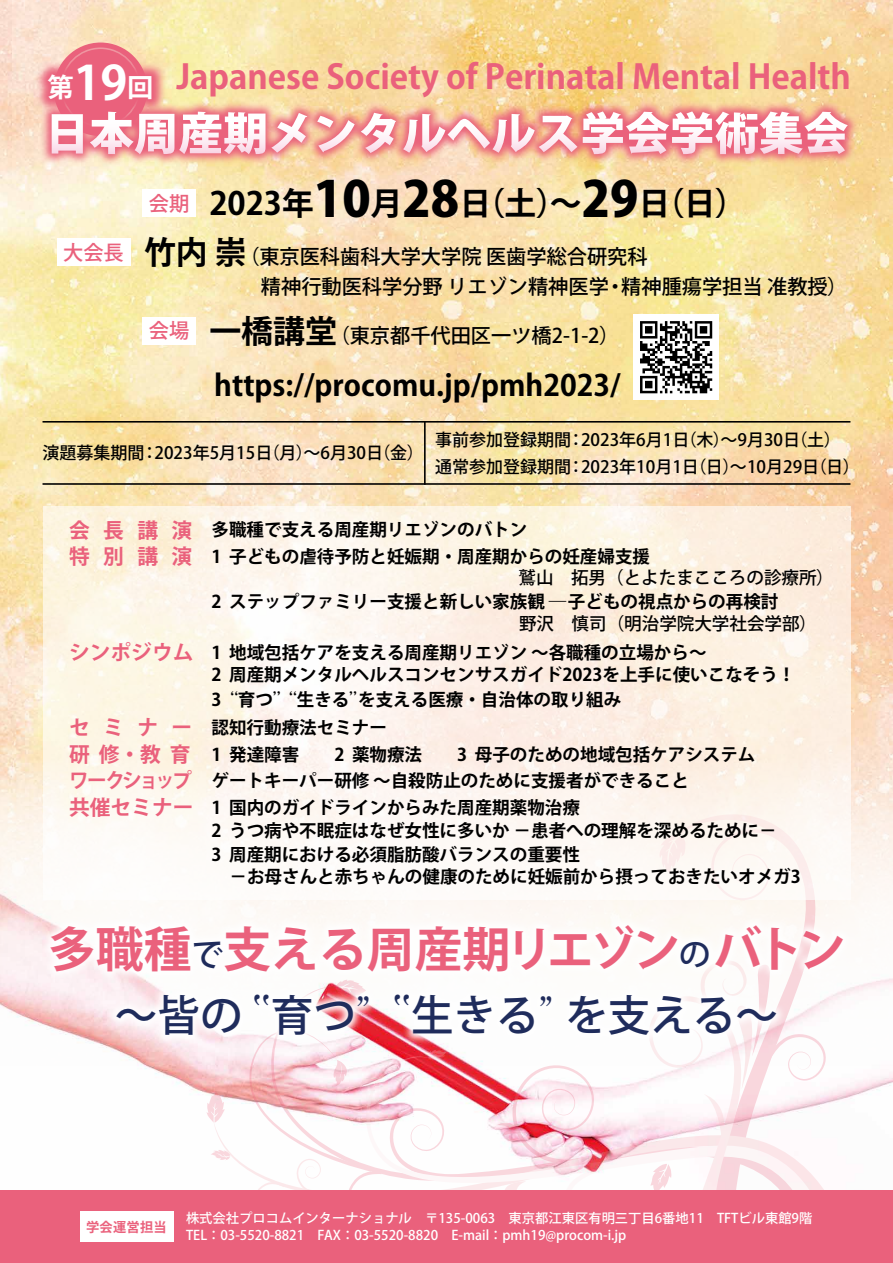
<style>
.page{position:relative;width:893px;height:1263px;background:#fff}
.page>*{position:absolute;margin:0;border:0;box-sizing:border-box;transform-origin:0 0}
.t1{font:800 48.9px "Koz Go Pr 6 N";color:#000}
.t2{font:700 47.85px "Koz Go Pr 6 N";color:#ea617c}
.t3{font:700 46.8px "Koz Go Pr 6 N";color:#fff}
.t4{font:800 44.62px "Koz Go Pr 6 N";color:#fff}
.t5{font:500 42.53px "Koz Go Pr 6 N";color:#1f2c5c}
.t6{font:700 33.45px "Koz Go Pr 6 N";color:#ea617c}
.t7{font:700 31.88px "Koz Go Pr 6 N";color:#000}
.t8{font:700 31.8px "Koz Go Pr 6 N";color:#000}
.t9{font:700 29.25px "Koz Go Pr 6 N";color:#000}
.t10{font:700 26.33px "Koz Go Pr 6 N";color:#fff}
.t11{font:700 20.7px "Koz Go Pr 6 N";color:#ea617c}
.t12{font:700 20.7px "Koz Go Pr 6 N";letter-spacing:-.15em;color:#ea617c;scale:.95 1}
.t13{font:500 20.17px "Koz Go Pr 6 N";color:#000}
.t14{font:500 20.17px "Koz Go Pr 6 N";color:#ea617c}
.t15{font:700 17.55px/24.5px "Koz Go Pr 6 N";color:#000}
.t16{font:500 17.55px "Koz Go Pr 6 N";color:#000}
.t17{font:500 17.02px "Koz Go Pr 6 N";color:#000}
.t18{font:500 13.27px "Koz Go Pr 6 N";color:#fff}
.t19{font:700 13.27px "Koz Go Pr 6 N";letter-spacing:.015em;color:#ea617c}
.s1{font-family:"Koz Min Pr 6 N";font-weight:400}
.s2{font-weight:500;font-size:31.88px;color:#1f2c5c}
.s3{font-family:"Adobe Myungjo Std"}
</style>
<div class="page">
<img style="left:0;top:0;width:893px;height:759px">
<img style="left:0;top:759px;width:893px;height:432px">
<div style="left:678px;top:899px;width:141px;height:15px;background:#fdf7f1"></div>
<svg style="left:710px;top:899px;width:104px;height:3px"></svg>
<svg style="left:206px;top:1046px;width:629px;height:145px"></svg>
<div style="left:0;top:1191px;width:893px;height:72px;background:#ea617c"></div>
<div style="left:80px;top:1211px;width:93px;height:31px;background:#fff"></div>
<div style="left:39px;top:914px;width:815px;height:132px;background:#fff"></div>
<div style="left:142px;top:189px;width:54px;height:28px;background:#fff"></div>
<div style="left:142px;top:317px;width:54px;height:27px;background:#fff"></div>
<div style="left:57px;top:239px;width:73px;height:27px;background:#fff"></div>
<svg style="left:33px;top:50px;width:134px;height:65px;background:#ee858f"></svg>
<svg style="left:40px;top:100px;width:819px;height:65px;background:#ef918c"></svg>
<hr style="left:43px;top:421px;width:807px;height:2px;background:#000">
<hr style="left:43px;top:483px;width:807px;height:2px;background:#000">
<hr style="left:424px;top:421px;width:2px;height:64px;background:#000">
<svg style="left:43px;top:506px;width:807px;height:393px;fill:#fdf5e9"></svg>
<div style="left:634px;top:315px;width:85px;height:85px;background:#fff"></div>
<svg style="left:640px;top:321px;width:72px;height:72px"></svg>
<h3 class="t6" style="left:176px;top:58px;width:676px">Japanese Society of Perinatal Mental Health</h3>
<h3 class="t3" style="left:74px;top:57px;width:55px">19</h3>
<h3 class="t10" style="left:47px;top:73px;width:28px">第</h3>
<h3 class="t4" style="left:45px;top:108px;width:805px">日本周産期メンタルヘルス学会学術集会</h3>
<h3 class="t10" style="left:127px;top:73px;width:28px">回</h3>
<p class="t14" style="left:63px;top:241px;width:62px">大会長</p>
<p class="t14" style="left:149px;top:192px;width:42px">会期</p>
<h1 class="t1" style="left:314px;top:171px;width:58px">10</h1>
<h1 class="t1" style="left:403px;top:171px;width:58px">28</h1>
<h1 class="t1" style="left:582px;top:171px;width:58px">29</h1>
<h3 class="t8" style="left:209px;top:186px;width:106px">2023年</h3>
<h3 class="t8" style="left:459px;top:186px;width:124px">（日土）～</h3>
<h3 class="t8" style="left:638px;top:186px;width:110px">（日日(</h3>
<h3 class="t8" style="left:371px;top:186px;width:33px">月</h3>
<h3 class="t7" style="left:144px;top:234px;width:104px">竹内崇</h3>
<p class="t13" style="left:239px;top:245px;width:410px">（東京医科歯科大学大学院医歯学総合研究科</p>
<p class="t13" style="left:261px;top:275px;width:349px">精神行動医科学分野リエゾン精神医学</p>
<p class="t13" style="left:621px;top:275px;width:228px">精神腫瘍学担当准教授(</p>
<p class="t13" style="left:605px;top:275px;width:22px">・</p>
<p class="t14" style="left:149px;top:320px;width:42px">会場</p>
<h3 class="t7" style="left:209px;top:313px;width:129px">一橋講堂</h3>
<p class="t13" style="left:330px;top:324px;width:291px">（東京都千代田区一ツ橋2-1-2(</p>
<h3 class="t9" style="left:214px;top:369px;width:408px">https://procomu j p. /pmh2023/</h3>
<p class="t17" style="left:141px;top:443px;width:284px">：2023年月5 15 （日月）～月6 30 （日金）</p>
<p class="t17" style="left:43px;top:443px;width:104px">演題募集期間</p>
<p class="t17" style="left:435px;top:430px;width:138px">事前参加登録期間</p>
<p class="t17" style="left:568px;top:430px;width:275px">：2023年月6 （日1 木）～月9 3 0 （日土(</p>
<p class="t17" style="left:568px;top:457px;width:294px">：2023年10月 （日1 日）～10月29 （日日(</p>
<p class="t17" style="left:435px;top:457px;width:138px">通常参加登録期間</p>
<p class="t11" style="left:69px;top:518px;width:22px">会</p>
<p class="t11" style="left:69px;top:545px;width:22px">特</p>
<p class="t11" style="left:103px;top:518px;width:22px">長</p>
<p class="t11" style="left:103px;top:545px;width:22px">別</p>
<p class="t11" style="left:137px;top:518px;width:22px">講</p>
<p class="t11" style="left:137px;top:545px;width:22px">講</p>
<p class="t11" style="left:172px;top:518px;width:22px">演</p>
<p class="t11" style="left:172px;top:545px;width:22px">演</p>
<p class="t11" style="left:69px;top:641px;width:126px">シンポジウム</p>
<p class="t11" style="left:69px;top:716px;width:22px">セ</p>
<p class="t11" style="left:103px;top:716px;width:22px">ミ</p>
<p class="t11" style="left:137px;top:716px;width:22px">ナ</p>
<p class="t11" style="left:172px;top:716px;width:22px">ー</p>
<p class="t11" style="left:69px;top:743px;width:123px">研修・教育</p>
<p class="t12" style="left:69px;top:769px;width:131px">ワークショップ</p>
<p class="t11" style="left:69px;top:796px;width:126px">共催セミナー</p>
<p class="t15" style="left:212px;top:518px;width:317px">多職種で支える周産期リエゾンのバトン</p>
<p class="t15" style="left:212px;top:545px;width:440px">1 子どもの虐待予防と妊娠期・周産期からの妊産婦支援</p>
<p class="t16" style="left:518px;top:567px;width:317px">鷲山　拓男（とよたまこころの診療所(</p>
<p class="t15" style="left:212px;top:590px;width:568px">2 ステップファミリー支援と新しい家族観 ―子どもの視点からの再検討</p>
<p class="t16" style="left:519px;top:614px;width:299px">野沢　慎司（明治学院大学社会学部(</p>
<p class="t15" style="left:212px;top:640px;width:496px">1 地域包括ケアを支える周産期リエゾン～各職種の立場から~</p>
<p class="t15" style="left:358px;top:663px;width:439px;text-indent:-147px">2 周産期メンタルヘルスコンセンサスガイド2023を上手に使いこなそう!を支える医療・自治体の取り組み</p>
<p class="t15" style="left:212px;top:686px;width:177px;line-height:28.2px"><span class="s1">“</span>3 育つ<span class="s1">”“</span>生きる<span class="s1">”</span>認知行動療法セミナー</p>
<p class="t15" style="left:212px;top:742px;width:545px">1 発達障害　　2 薬物療法　　3 母子のための地域包括ケアシステム</p>
<p class="t15" style="left:212px;top:769px;width:479px">ゲートキーパー研修～自殺防止のために支援者ができること</p>
<p class="t15" style="left:212px;top:795px;width:370px">1 国内のガイドラインからみた周産期薬物治療</p>
<p class="t15" style="left:212px;top:818px;width:567px">2 うつ病や不眠症はなぜ女性に多いか－患者への理解を深めるために－<br>3 周産期における必須脂肪酸バランスの重要性</p>
<p class="t15" style="left:229px;top:865px;width:573px">－お母さんと赤ちゃんの健康のために妊娠前から摂っておきたいオメガ3</p>
<h2 class="t2" style="left:48px;top:922px;width:800px">多職種<span class="s2">で</span>支える周産期リエゾン<span class="s2">の</span>バトン</h2>
<h3 class="t5" style="left:565px;top:992px;width:214px">を支える~</h3>
<h3 class="t5" style="left:231px;top:992px;width:351px"><span class="s3">‟</span>育つ<span class="s3">”‟</span>生きる<span class="s3">”</span></h3>
<h3 class="t5" style="left:115px;top:992px;width:129px">～皆の</h3>
<p class="t19" style="left:86px;top:1219px;width:82px">学会運営担当</p>
<p class="t18" style="left:186px;top:1211px;width:628px">株式会社プロコムインターナショナル　〒135-0063　東京都江東区有明三丁目6番地11　TFTビル東館階9</p>
<p class="t18" style="left:186px;top:1228px;width:442px">TEL：03-5520-8821　FAX：03-5520-8820　 -E mail：pmh19@procom j p.i-</p>
</div>
